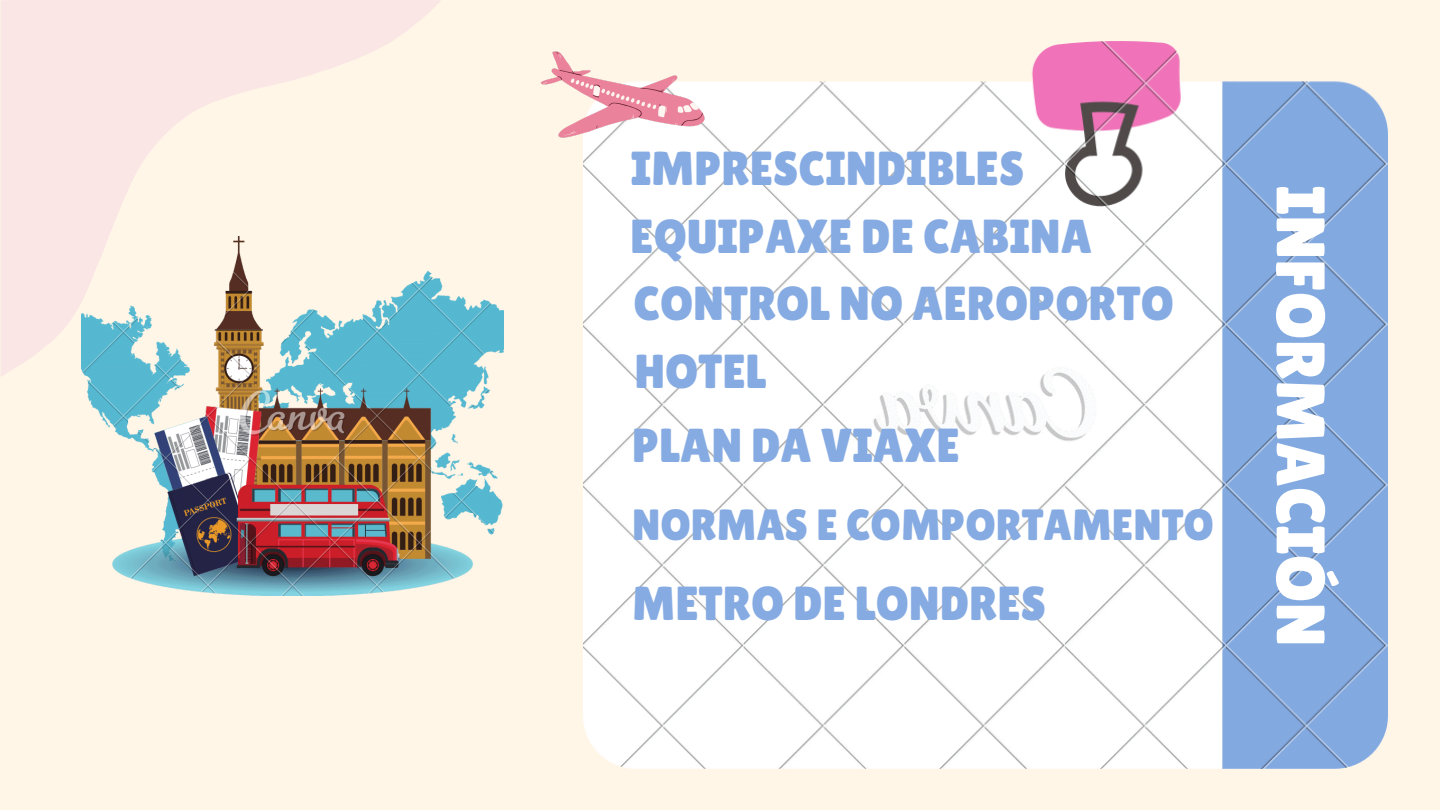
<style>
.page{position:relative;width:1440px;height:810px;background:#fff6e8}
.page>*{position:absolute;margin:0;border:0;box-sizing:border-box;transform-origin:0 0}
.t1{font:68.5px "Lilita One";color:#fff}
.t2{font:47.7px "Lilita One";color:#86abe2}
.t3{font:43.7px "Lilita One";color:#86abe2}
</style>
<div class="page">
<svg style="left:1px;top:0;width:439px;height:376px;fill:#f9e6e5"></svg>
<img style="left:584px;top:41px;width:803px;height:727px">
<img style="left:541px;top:51px;width:163px;height:89px">
<img style="left:81px;top:236px;width:422px;height:360px">
<p class="t2" style="left:631px;top:141px;width:395px">IMPRESCINDIBLES</p>
<p class="t2" style="left:630px;top:209px;width:463px">EQUIPAXE DE CABINA</p>
<p class="t2" style="left:633px;top:276px;width:542px">CONTROL NO AEROPORTO</p>
<p class="t2" style="left:635px;top:344px;width:134px">HOTEL</p>
<h1 class="t2" style="left:632px;top:418px;width:329px">PLAN DA VIAXE</h1>
<p class="t3" style="left:632px;top:499px;width:583px">NORMAS E COMPORTAMENTO</p>
<p class="t2" style="left:632px;top:576px;width:415px">METRO DE LONDRES</p>
<p class="t1" style="left:1340px;top:186px;width:463px;rotate:90deg">INFORMACIÓN</p>
</div>
